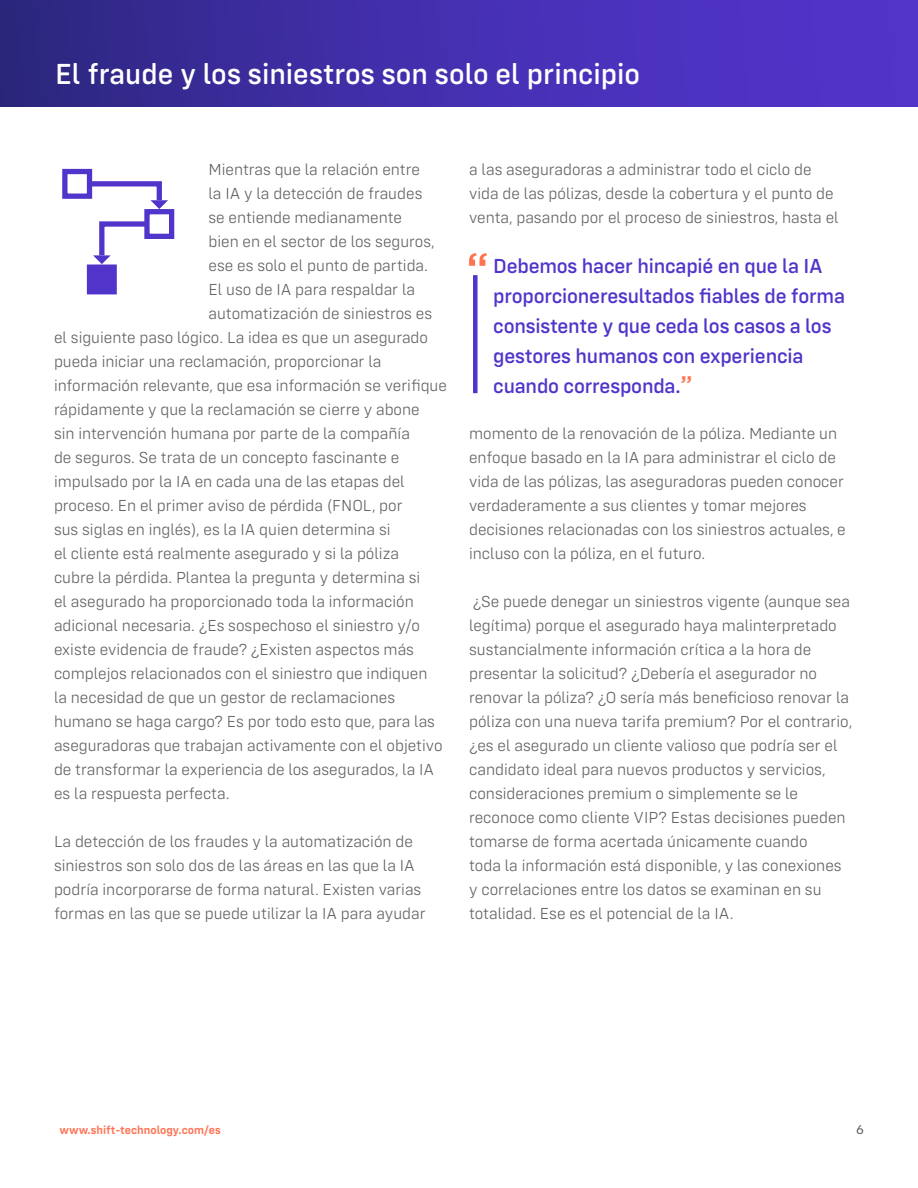
<style>
.page{position:relative;width:918px;height:1188px;background:#fff}
.page>*{position:absolute;margin:0;border:0;box-sizing:border-box;transform-origin:0 0}
.t1{font:500 30px "Config Rounded";color:#fff}
.t2{font:500 21px/30px "Config Rounded";letter-spacing:-.01em;color:#5134c9}
.t3{font:300 16.5px/24px "Config Rounded";color:#616161}
.t4{font:13.5px "Config Rounded";color:#616162}
.t5{font:600 12px "Config Rounded";color:#ff7353}
.s1{font-family:"Gotham";font-size:24px;color:#ff7353}
</style>
<div class="page">
<div style="left:0;top:0;width:918px;height:107px;background:linear-gradient(to right,#2f2884,#5636d3)"></div>
<div style="left:473px;top:275px;width:5px;height:118px;background:#5134c9"></div>
<svg style="left:469px;top:253px;width:18px;height:13px"></svg>
<div style="left:62px;top:169px;width:30px;height:30px;border:5px solid #5134c9"></div>
<div style="left:144px;top:209px;width:30px;height:30px;border:5px solid #5134c9"></div>
<div style="left:90px;top:267px;width:24px;height:25px;background:#5134c9"></div>
<div style="left:87px;top:265px;width:30px;height:29px;border:5px solid #5134c9"></div>
<svg style="left:84px;top:179px;width:84px;height:30px"></svg>
<svg style="left:93px;top:219px;width:59px;height:45px"></svg>
<h1 class="t1" style="left:55px;top:56px;width:587px">El fraude y los siniestros son solo el principio</h1>
<p class="t3" style="left:208px;top:157px;width:213px">Mientras que la relación entre</p>
<p class="t3" style="left:208px;top:181px;width:215px">la IA y la detección de fraudes</p>
<p class="t3" style="left:208px;top:205px;width:195px">se entiende medianamente</p>
<p class="t3" style="left:208px;top:229px;width:228px">bien en el sector de los seguros,</p>
<p class="t3" style="left:208px;top:253px;width:221px">ese es solo el punto de partida.</p>
<p class="t3" style="left:208px;top:277px;width:208px">El uso de IA para respaldar la</p>
<p class="t3" style="left:208px;top:301px;width:225px">automatización de siniestros es</p>
<p class="t3" style="left:54px;top:325px;width:376px">el siguiente paso lógico. La idea es que un asegurado</p>
<p class="t3" style="left:54px;top:349px;width:329px">pueda iniciar una reclamación, proporcionar la</p>
<p class="t3" style="left:54px;top:373px;width:394px">información relevante, que esa información se verifique</p>
<p class="t3" style="left:54px;top:397px;width:367px">rápidamente y que la reclamación se cierre y abone</p>
<p class="t3" style="left:54px;top:421px;width:357px">sin intervención humana por parte de la compañía</p>
<p class="t3" style="left:54px;top:445px;width:347px">de seguros. Se trata de un concepto fascinante e</p>
<p class="t3" style="left:54px;top:469px;width:352px">impulsado por la IA en cada una de las etapas del</p>
<p class="t3" style="left:54px;top:493px;width:350px">proceso. En el primer aviso de pérdida (FNOL, por</p>
<p class="t3" style="left:54px;top:517px;width:338px">sus siglas en inglés), es la IA quien determina si</p>
<p class="t3" style="left:54px;top:541px;width:346px">el cliente está realmente asegurado y si la póliza</p>
<p class="t3" style="left:54px;top:565px;width:368px">cubre la pérdida. Plantea la pregunta y determina si</p>
<p class="t3" style="left:54px;top:589px;width:361px">el asegurado ha proporcionado toda la información</p>
<p class="t3" style="left:54px;top:613px;width:367px">adicional necesaria. ¿Es sospechoso el siniestro y/o</p>
<p class="t3" style="left:54px;top:637px;width:362px">existe evidencia de fraude? ¿Existen aspectos más</p>
<p class="t3" style="left:54px;top:661px;width:375px">complejos relacionados con el siniestro que indiquen</p>
<p class="t3" style="left:54px;top:685px;width:343px">la necesidad de que un gestor de reclamaciones</p>
<p class="t3" style="left:54px;top:709px;width:383px">humano se haga cargo? Es por todo esto que, para las</p>
<p class="t3" style="left:54px;top:733px;width:390px">aseguradoras que trabajan activamente con el objetivo</p>
<p class="t3" style="left:54px;top:757px;width:382px">de transformar la experiencia de los asegurados, la IA</p>
<p class="t3" style="left:54px;top:781px;width:177px">es la respuesta perfecta.</p>
<p class="t3" style="left:54px;top:829px;width:373px">La detección de los fraudes y la automatización de siniestros son solo dos de las áreas en las que la IA podría incorporarse de forma natural. Existen varias formas en las que se puede utilizar la IA para ayudar</p>
<p class="t3" style="left:469px;top:157px;width:371px">a las aseguradoras a administrar todo el ciclo de vida de las pólizas, desde la cobertura y el punto de venta, pasando por el proceso de siniestros, hasta el</p>
<p class="t2" style="left:493px;top:251px;width:353px">Debemos hacer hincapié en que la IA proporcioneresultados fiables de forma consistente y que ceda los casos a los gestores humanos con experiencia cuando corresponda.<span class="s1">”</span></p>
<p class="t3" style="left:469px;top:421px;width:378px">momento de la renovación de la póliza. Mediante un enfoque basado en la IA para administrar el ciclo de vida de las pólizas, las aseguradoras pueden conocer verdaderamente a sus clientes y tomar mejores decisiones relacionadas con los siniestros actuales, e incluso con la póliza, en el futuro.</p>
<p class="t3" style="left:469px;top:589px;width:385px">¿Se puede denegar un siniestros vigente (aunque sea legítima) porque el asegurado haya malinterpretado sustancialmente información crítica a la hora de presentar la solicitud? ¿Debería el asegurador no renovar la póliza? ¿O sería más beneficioso renovar la póliza con una nueva tarifa premium? Por el contrario, ¿es el asegurado un cliente valioso que podría ser el candidato ideal para nuevos productos y servicios, consideraciones premium o simplemente se le reconoce como cliente VIP? Estas decisiones pueden tomarse de forma acertada únicamente cuando<br>toda la información está disponible, y las conexiones y correlaciones entre los datos se examinan en su totalidad. Ese es el potencial de la IA.</p>
<p class="t5" style="left:59px;top:1123px;width:163px">www.shift-technology.com/es</p>
<p class="t4" style="left:856px;top:1121px;width:9px">6</p>
</div>
